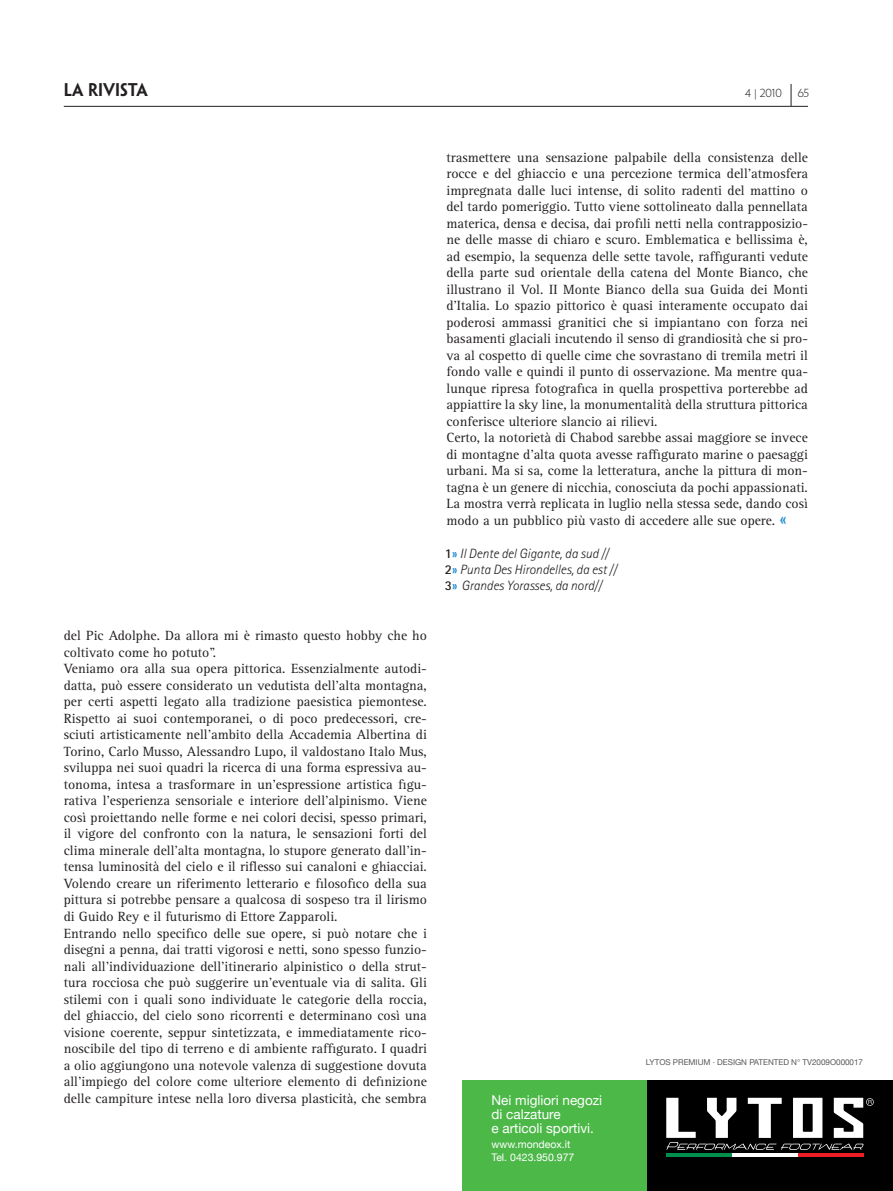
<style>
.page{position:relative;width:893px;height:1191px;background:#fff}
.page>*{position:absolute;margin:0;border:0;box-sizing:border-box;transform-origin:0 0}
.t1{font:600 16.5px "Penumbra Sans Std";color:#231f20}
.t2{font:13.8px/16.5px "Rotis Serif Std";color:#231f20}
.t3{font:italic 300 13.5px/16.2px "Rotis Sans Serif Std";color:#231f20}
.t4{font:13.5px/13.6px "Helvetica Neue";color:#fff}
.t5{font:10.5px/13px "Helvetica Neue";color:#fff}
.t6{font:300 10.5px "Penumbra Sans Std";color:#231f20}
.t7{font:8.1px "Helvetica Neue";color:#57585a}
.s1{font-size:19.5px;color:#228fcf}
.s2{font-weight:700;font-style:normal}
.s3{font-weight:700;font-style:normal;color:#228fcf}
</style>
<div class="page">
<hr style="left:64px;top:106px;width:744px;height:1px;background:#231f20">
<svg style="left:791px;top:84px;width:1px;height:22px"></svg>
<div style="left:645px;top:1080px;width:248px;height:111px;background:#000001"></div>
<div style="left:462px;top:1080px;width:184px;height:111px;background:#4cb848"></div>
<svg style="left:666px;top:1097px;width:208px;height:52px"></svg>
<svg style="left:732px;top:1153px;width:66px;height:3px"></svg>
<svg style="left:666px;top:1153px;width:66px;height:3px"></svg>
<svg style="left:798px;top:1153px;width:66px;height:3px"></svg>
<p class="t1" style="left:64px;top:80px;width:86px">LA RIVISTA</p>
<p class="t6" style="left:745px;top:87px;width:38px">4 | 2010</p>
<p class="t6" style="left:798px;top:87px;width:13px">65</p>
<p class="t2" style="left:64px;top:628px;width:365px">del Pic Adolphe. Da allora mi è rimasto questo hobby che ho coltivato come ho potuto”.<br>Veniamo ora alla sua opera pittorica. Essenzialmente autodi&shy;datta, può essere considerato un vedutista dell’alta montagna, per certi aspetti legato alla tradizione paesistica piemontese.<br>Rispetto ai suoi contemporanei, o di poco predecessori, cre&shy;sciuti artisticamente nell’ambito della Accademia Albertina di Torino, Carlo Musso, Alessandro Lupo, il valdostano Italo Mus, sviluppa nei suoi quadri la ricerca di una forma espressiva au&shy;tonoma, intesa a trasformare in un’espressione artistica figu&shy;rativa l’esperienza sensoriale e interiore dell’alpinismo. Viene così proiettando nelle forme e nei colori decisi, spesso primari, il vigore del confronto con la natura, le sensazioni forti del clima minerale dell’alta montagna, lo stupore generato dall’in&shy;tensa luminosità del cielo e il riflesso sui canaloni e ghiacciai.<br>Volendo creare un riferimento letterario e filosofico della sua pittura si potrebbe pensare a qualcosa di sospeso tra il lirismo di Guido Rey e il futurismo di Ettore Zapparoli.<br>Entrando nello specifico delle sue opere, si può notare che i disegni a penna, dai tratti vigorosi e netti, sono spesso funzio&shy;nali all’individuazione dell’itinerario alpinistico o della strut&shy;tura rocciosa che può suggerire un’eventuale via di salita. Gli stilemi con i quali sono individuate le categorie della roccia, del ghiaccio, del cielo sono ricorrenti e determinano così una visione coerente, seppur sintetizzata, e immediatamente rico&shy;noscibile del tipo di terreno e di ambiente raffigurato. I quadri a olio aggiungono una notevole valenza di suggestione dovuta all’impiego del colore come ulteriore elemento di definizione delle campiture intese nella loro diversa plasticità, che sembra</p>
<p class="t2" style="left:446px;top:149px;width:363px">trasmettere una sensazione palpabile della consistenza delle rocce e del ghiaccio e una percezione termica dell’atmosfera impregnata dalle luci intense, di solito radenti del mattino o del tardo pomeriggio. Tutto viene sottolineato dalla pennellata materica, densa e decisa, dai profili netti nella contrapposizio&shy;ne delle masse di chiaro e scuro. Emblematica e bellissima è, ad esempio, la sequenza delle sette tavole, raffiguranti vedute della parte sud orientale della catena del Monte Bianco, che illustrano il Vol. II Monte Bianco della sua Guida dei Monti d’Italia. Lo spazio pittorico è quasi interamente occupato dai poderosi ammassi granitici che si impiantano con forza nei basamenti glaciali incutendo il senso di grandiosità che si pro&shy;va al cospetto di quelle cime che sovrastano di tremila metri il fondo valle e quindi il punto di osservazione. Ma mentre qua&shy;lunque ripresa fotografica in quella prospettiva porterebbe ad appiattire la sky line, la monumentalità della struttura pittorica conferisce ulteriore slancio ai rilievi.<br>Certo, la notorietà di Chabod sarebbe assai maggiore se invece di montagne d’alta quota avesse raffigurato marine o paesaggi urbani. Ma si sa, come la letteratura, anche la pittura di mon&shy;tagna è un genere di nicchia, conosciuta da pochi appassionati.<br>La mostra verrà replicata in luglio nella stessa sede, dando così modo a un pubblico più vasto di accedere alle sue opere. <span class="s1">«</span></p>
<p class="t3" style="left:445px;top:545px;width:173px"><span class="s2">1</span><span class="s3">»</span> Il Dente del Gigante, da sud //<br><span class="s2">2</span><span class="s3">»</span> Punta Des Hirondelles, da est //<br><span class="s2">3</span><span class="s3">»</span> Grandes Yorasses, da nord//</p>
<p class="t4" style="left:491px;top:1093px;width:112px">Nei migliori negozi di calzature<br>e articoli sportivi.</p>
<p class="t5" style="left:491px;top:1137px;width:84px">www.mondeox.it<br>Tel. 0423.950.977</p>
<p class="t7" style="left:646px;top:1057px;width:219px">LYTOS PREMIUM · DESIGN PATENTED N° TV2009O000017</p>
</div>
